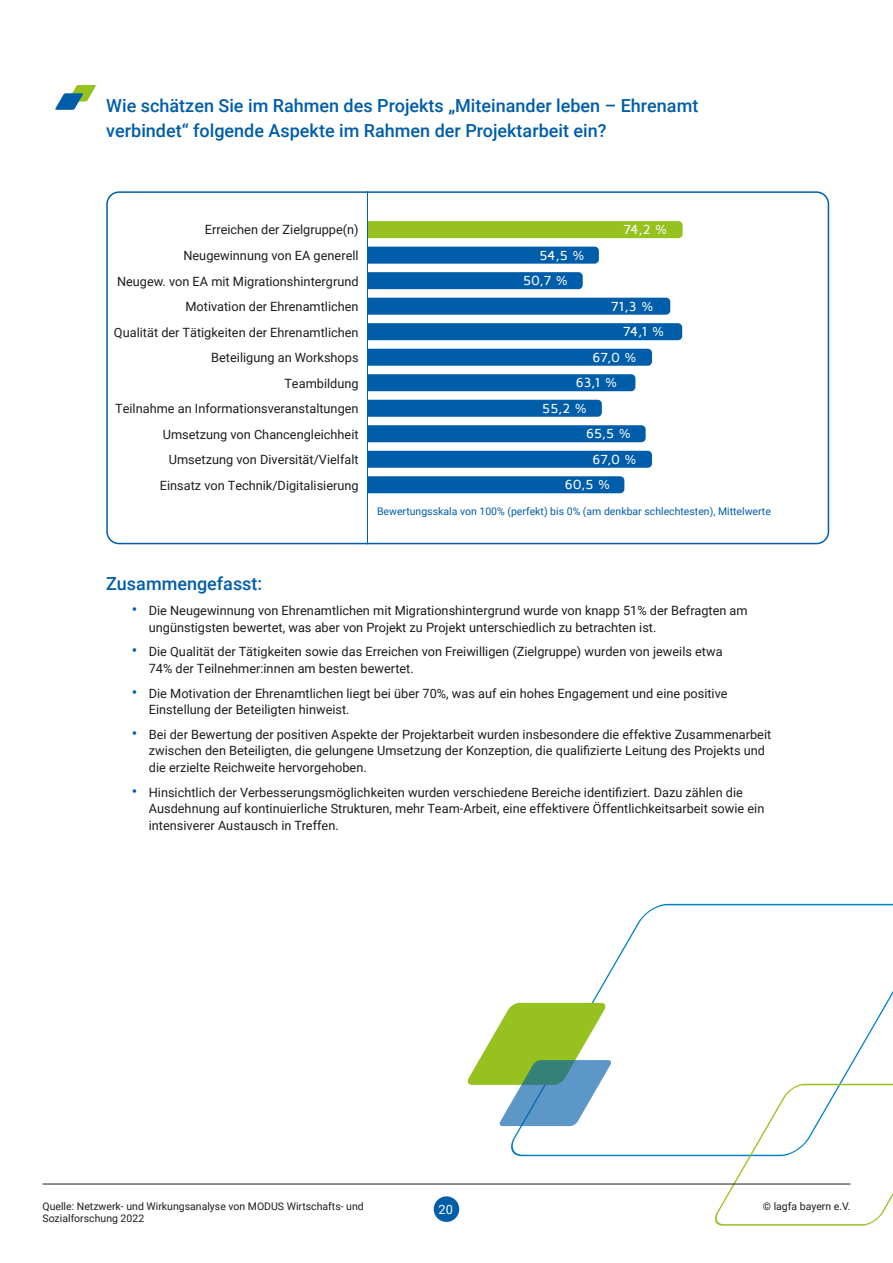
<style>
.page{position:relative;width:893px;height:1263px;background:#fff}
.page>*{position:absolute;margin:0;border:0;box-sizing:border-box;transform-origin:0 0}
.t1{font:500 18px/24.8px "Roboto";color:#005da9}
.t2{font:500 13.5px "Maven Pro";color:#fff}
.t3{font:12.75px/25.5px "Roboto";color:#1d1d1b}
.t4{font:12.75px "Roboto";color:#fff}
.t5{font:10.5px "Roboto";color:#1d1d1b}
.t6{font:10.5px "Roboto";color:#005da9}
.s1{font-size:16.5px;color:#005da9}
</style>
<div class="page">
<div style="left:434px;top:1196px;width:25px;height:26px;background:#005da9;border-radius:50%"></div>
<div style="left:368px;top:221px;width:315px;height:17px;background:#96c11f"></div>
<div style="left:368px;top:247px;width:231px;height:17px;background:#005da9"></div>
<div style="left:368px;top:272px;width:215px;height:17px;background:#005da9"></div>
<div style="left:368px;top:298px;width:302px;height:17px;background:#005da9"></div>
<div style="left:368px;top:323px;width:314px;height:17px;background:#005da9"></div>
<div style="left:368px;top:349px;width:284px;height:17px;background:#005da9"></div>
<div style="left:368px;top:374px;width:267px;height:17px;background:#005da9"></div>
<div style="left:368px;top:400px;width:234px;height:17px;background:#005da9"></div>
<div style="left:368px;top:425px;width:278px;height:17px;background:#005da9"></div>
<div style="left:368px;top:451px;width:284px;height:17px;background:#005da9"></div>
<div style="left:368px;top:476px;width:256px;height:17px;background:#005da9"></div>
<hr style="left:367px;top:191px;width:1px;height:353px;background:#005da9">
<div style="left:106px;top:191px;width:723px;height:353px;border:2px solid #005da9;border-radius:12px"></div>
<svg style="left:502px;top:903px;width:391px;height:254px"></svg>
<svg style="left:708px;top:1083px;width:185px;height:143px"></svg>
<svg style="left:467px;top:1003px;width:146px;height:123px"></svg>
<svg style="left:55px;top:85px;width:41px;height:25px"></svg>
<hr style="left:43px;top:1184px;width:807px;height:1px;background:#1d1d1b">
<h1 class="t1" style="left:106px;top:92px;width:594px">Wie schätzen Sie im Rahmen des Projekts „Miteinander leben – Ehrenamt verbindet“ folgende Aspekte im Rahmen der Projektarbeit ein?</h1>
<p class="t3" style="left:114px;top:217px;width:246px;text-align:right">Erreichen der Zielgruppe(n)<br>Neugewinnung von EA generell<br>Neugew. von EA mit Migrationshintergrund Motivation der Ehrenamtlichen<br>Qualität der Tätigkeiten der Ehrenamtlichen Beteiligung an Workshops<br>Teambildung<br>Teilnahme an Informationsveranstaltungen Umsetzung von Chancengleichheit Umsetzung von Diversität/Vielfalt<br>Einsatz von Technik/Digitalisierung</p>
<p class="t2" style="left:539px;top:248px;width:47px">54,5 %</p>
<p class="t2" style="left:523px;top:273px;width:46px">50,7 %</p>
<p class="t2" style="left:623px;top:222px;width:46px">74,2 %</p>
<p class="t2" style="left:611px;top:299px;width:44px">71,3 %</p>
<p class="t2" style="left:623px;top:324px;width:43px">74,1 %</p>
<p class="t2" style="left:592px;top:350px;width:46px">67,0 %</p>
<p class="t2" style="left:576px;top:376px;width:43px">63,1 %</p>
<p class="t2" style="left:542px;top:401px;width:46px">55,2 %</p>
<p class="t2" style="left:586px;top:427px;width:46px">65,5 %</p>
<p class="t2" style="left:592px;top:452px;width:46px">67,0 %</p>
<p class="t2" style="left:565px;top:478px;width:47px">60,5 %</p>
<p class="t6" style="left:377px;top:504px;width:395px">Bewertungsskala von 100% (perfekt) bis 0% (am denkbar schlechtesten), Mittelwerte</p>
<h1 class="t1" style="left:106px;top:571px;width:158px">Zusammengefasst:</h1>
<p class="t3" style="left:149px;top:602px;width:600px;line-height:16.5px;text-indent:-17px"><span class="s1">•</span> Die Neugewinnung von Ehrenamtlichen mit Migrationshintergrund wurde von knapp 51% der Befragten am ungünstigsten bewertet, was aber von Projekt zu Projekt unterschiedlich zu betrachten ist.</p>
<p class="t3" style="left:149px;top:643px;width:575px;line-height:16.5px;text-indent:-17px"><span class="s1">•</span> Die Qualität der Tätigkeiten sowie das Erreichen von Freiwilligen (Zielgruppe) wurden von jeweils etwa<br>74% der Teilnehmer:innen am besten bewertet.</p>
<p class="t3" style="left:149px;top:684px;width:580px;line-height:16.5px;text-indent:-17px"><span class="s1">•</span> Die Motivation der Ehrenamtlichen liegt bei über 70%, was auf ein hohes Engagement und eine positive<br>Einstellung der Beteiligten hinweist.</p>
<p class="t3" style="left:149px;top:725px;width:624px;line-height:16.5px;text-indent:-17px"><span class="s1">•</span> Bei der Bewertung der positiven Aspekte der Projektarbeit wurden insbesondere die effektive Zusammenarbeit zwischen den Beteiligten, die gelungene Umsetzung der Konzeption, die qualifizierte Leitung des Projekts und die erzielte Reichweite hervorgehoben.</p>
<p class="t3" style="left:149px;top:783px;width:617px;line-height:16.5px;text-indent:-17px"><span class="s1">•</span> Hinsichtlich der Verbesserungsmöglichkeiten wurden verschiedene Bereiche identifiziert. Dazu zählen die<br>Ausdehnung auf kontinuierliche Strukturen, mehr Team-Arbeit, eine effektivere Öffentlichkeitsarbeit sowie ein intensiverer Austausch in Treffen.</p>
<p class="t5" style="left:43px;top:1199px;width:323px">Quelle: Netzwerk- und Wirkungsanalyse von MODUS Wirtschafts- und</p>
<p class="t5" style="left:763px;top:1199px;width:89px">© lagfa bayern e.V.</p>
<p class="t5" style="left:43px;top:1211px;width:103px">Sozialforschung 2022</p>
<p class="t4" style="left:439px;top:1201px;width:16px">20</p>
</div>
